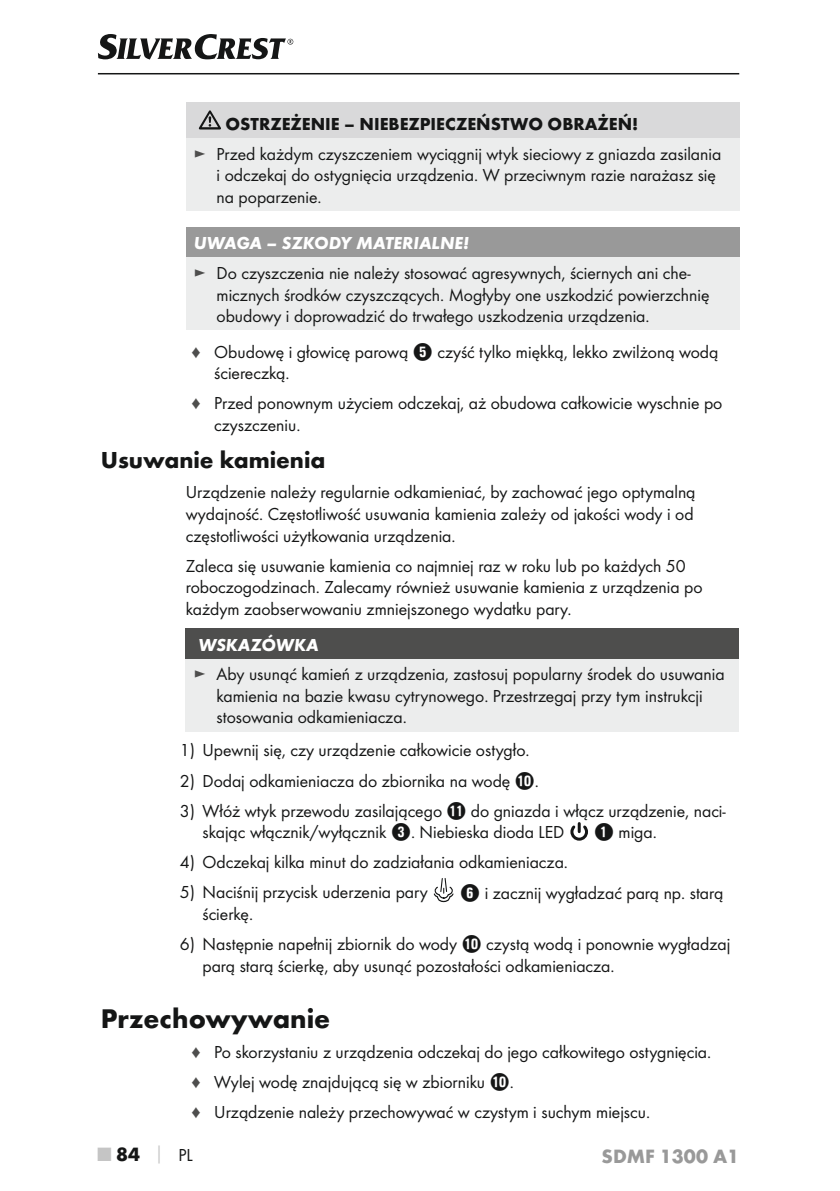
<style>
.page{position:relative;width:840px;height:1191px;background:#fff}
.page>*{position:absolute;margin:0;border:0;box-sizing:border-box;transform-origin:0 0}
.t1{font:700 28px "Futura";color:#151616}
.t2{font:700 24px "Futura";color:#151616}
.t3{font:700 20px "Futura";color:#999}
.t4{font:700 20px "Futura";color:#151616}
.t5{font:18px/21.6px "Futura Boo";color:#151616}
.t6{font:700 18px "Futura";color:#151616}
.t7{font:italic 700 18px "Futura";color:#fff}
.s1{color:#4e4e4d}
.s2{font-family:"Arial";color:#4e4e4d}
.s3{font-family:"Hako PI Nummern";font-size:20px}
.s4{color:#c5c5c5}
.s5{font-size:18px;color:#c5c5c5}
.s6{font-family:"Futura Boo";font-weight:400;font-size:18px}
</style>
<div class="page">
<hr style="left:98px;top:73px;width:640px;height:1px;background:#151616">
<svg style="left:98px;top:34px;width:195px;height:26px"></svg>
<div style="left:186px;top:102px;width:552px;height:36px;background:#d9d9da"></div>
<div style="left:186px;top:138px;width:552px;height:73px;background:#eceded"></div>
<svg style="left:199px;top:110px;width:22px;height:19px"></svg>
<div style="left:186px;top:227px;width:553px;height:30px;background:#999"></div>
<div style="left:186px;top:257px;width:553px;height:73px;background:#eceded"></div>
<div style="left:186px;top:628px;width:552px;height:31px;background:#4e4e4d"></div>
<div style="left:186px;top:659px;width:552px;height:72px;background:#eceded"></div>
<svg style="left:570px;top:822px;width:17px;height:18px"></svg>
<svg style="left:433px;top:878px;width:21px;height:24px"></svg>
<p class="t6" style="left:225px;top:113px;width:414px">OSTRZEŻENIE – NIEBEZPIECZEŃSTWO OBRAŻEŃ!</p>
<p class="t5" style="left:216px;top:143px;width:506px;text-indent:-23px"><span class="s1">►</span> Przed każdym czyszczeniem wyciągnij wtyk sieciowy z gniazda zasilania i odczekaj do ostygnięcia urządzenia. W przeciwnym razie narażasz się na poparzenie.</p>
<p class="t7" style="left:194px;top:232px;width:277px">UWAGA – SZKODY MATERIALNE!</p>
<p class="t5" style="left:216px;top:262px;width:494px;text-indent:-23px"><span class="s1">►</span> Do czyszczenia nie należy stosować agresywnych, ściernych ani che&shy;micznych środków czyszczących. Mogłyby one uszkodzić powierzchnię obudowy i doprowadzić do trwałego uszkodzenia urządzenia.</p>
<p class="t5" style="left:214px;top:341px;width:505px;text-indent:-23px"><span class="s2">♦</span> Obudowę i głowicę parową <span class="s3">5</span> czyść tylko miękką, lekko zwilżoną wodą ściereczką.</p>
<p class="t5" style="left:214px;top:392px;width:509px;text-indent:-23px"><span class="s2">♦</span> Przed ponownym użyciem odczekaj, aż obudowa całkowicie wyschnie po czyszczeniu.</p>
<h2 class="t2" style="left:101px;top:445px;width:226px">Usuwanie kamienia</h2>
<p class="t5" style="left:186px;top:481px;width:511px;text-align:justify">Urządzenie należy regularnie odkamieniać, by zachować jego optymalną wydajność. Częstotliwość usuwania kamienia zależy od jakości wody i od częstotliwości użytkowania urządzenia.</p>
<p class="t5" style="left:186px;top:555px;width:518px">Zaleca się usuwanie kamienia co najmniej raz w roku lub po każdych 50 roboczogodzinach. Zalecamy również usuwanie kamienia z urządzenia po każdym zaobserwowaniu zmniejszonego wydatku pary.</p>
<p class="t7" style="left:198px;top:633px;width:122px">WSKAZÓWKA</p>
<p class="t5" style="left:216px;top:663px;width:509px;text-indent:-23px"><span class="s1">►</span> Aby usunąć kamień z urządzenia, zastosuj popularny środek do usuwania kamienia na bazie kwasu cytrynowego. Przestrzegaj przy tym instrukcji stosowania odkamieniacza.</p>
<p class="t5" style="left:180px;top:739px;width:349px">1) Upewnij się, czy urządzenie całkowicie ostygło.</p>
<p class="t5" style="left:180px;top:769px;width:358px">2) Dodaj odkamieniacza do zbiornika na wodę <span class="s3">0</span>.</p>
<p class="t5" style="left:202px;top:799px;width:524px;text-indent:-23px">3) Włóż wtyk przewodu zasilającego <span class="s3">q</span> do gniazda i włącz urządzenie, naci&shy;skając włącznik/wyłącznik <span class="s3">3</span>. Niebieska dioda LED</p>
<p class="t5" style="left:593px;top:821px;width:62px"><span class="s3">1</span> miga.</p>
<p class="t5" style="left:180px;top:851px;width:387px">4) Odczekaj kilka minut do zadziałania odkamieniacza.</p>
<p class="t5" style="left:180px;top:881px;width:249px">5) Naciśnij przycisk uderzenia pary</p>
<p class="t5" style="left:460px;top:881px;width:264px"><span class="s3">6</span> i zacznij wygładzać parą np. starą</p>
<p class="t5" style="left:202px;top:903px;width:50px">ścierkę.</p>
<p class="t5" style="left:202px;top:933px;width:529px;text-indent:-23px">6) Następnie napełnij zbiornik do wody <span class="s3">0</span> czystą wodą i ponownie wygładzaj parą starą ścierkę, aby usunąć pozostałości odkamieniacza.</p>
<h1 class="t1" style="left:101px;top:1001px;width:231px">Przechowywanie</h1>
<p class="t5" style="left:191px;top:1037px;width:518px;line-height:30px"><span class="s2">♦</span> Po skorzystaniu z urządzenia odczekaj do jego całkowitego ostygnięcia. <span class="s2">♦</span> Wylej wodę znajdującą się w zbiorniku <span class="s3">0</span>.<br><span class="s2">♦</span> Urządzenie należy przechowywać w czystym i suchym miejscu.</p>
<p class="t4" style="left:98px;top:1142px;width:96px"><span class="s4">■</span> 84 <span class="s5">│</span> <span class="s6">PL</span></p>
<p class="t3" style="left:601px;top:1143px;width:139px">SDMF 1300 A1</p>
</div>
